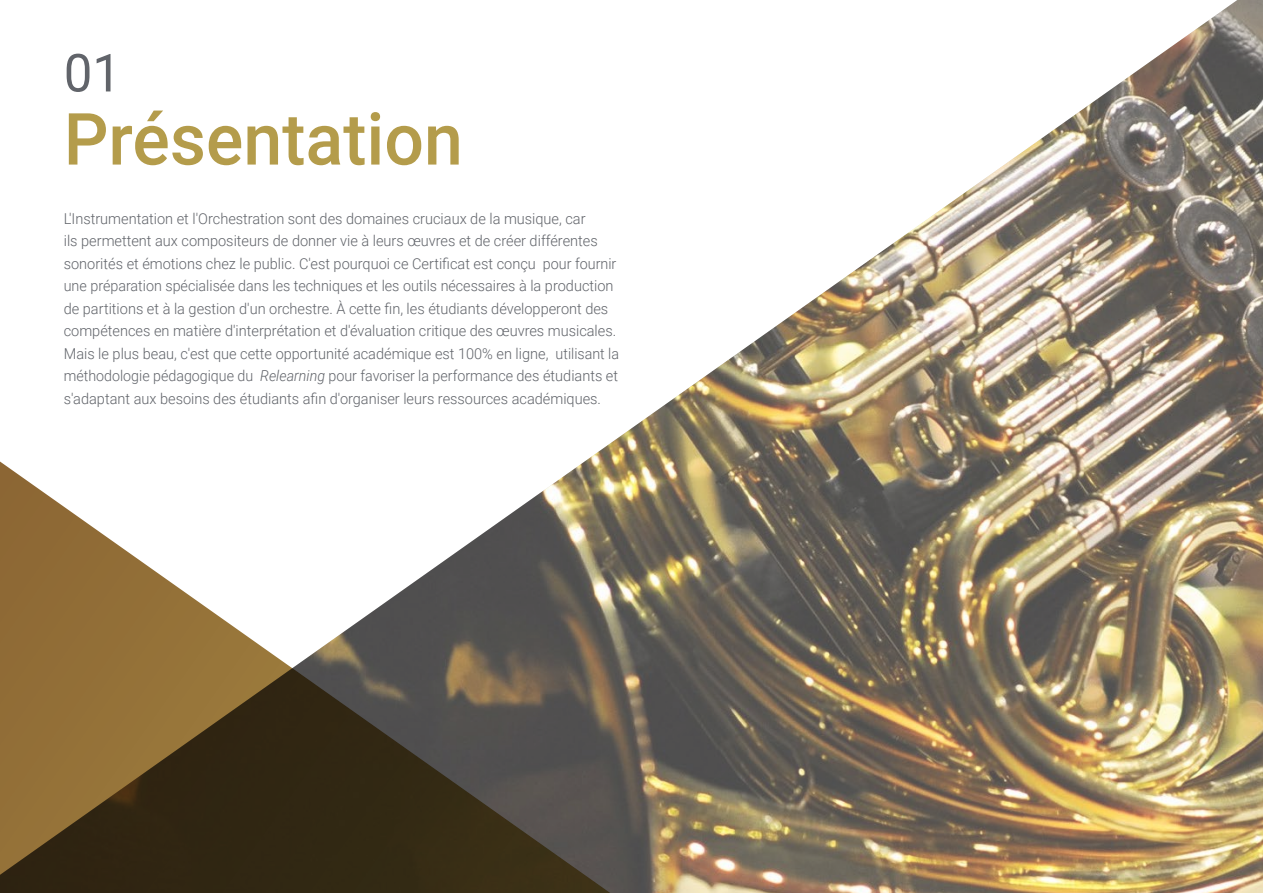
<style>
.page{position:relative;width:1263px;height:893px;background:#fff}
.page>*{position:absolute;margin:0;border:0;box-sizing:border-box;transform-origin:0 0}
.t1{font:500 72px "Roboto";color:#b49c4b}
.t2{font:52.5px "Roboto";color:#61646a}
.t3{font:300 15px/22.5px "Roboto";color:#61646a}
.s1{font-style:italic}
</style>
<div class="page">
<img style="left:606px;top:0;width:657px;height:893px">
<svg style="left:0;top:446px;width:640px;height:447px"></svg>
<h2 class="t2" style="left:64px;top:36px;width:59px">01</h2>
<h1 class="t1" style="left:64px;top:89px;width:401px">Présentation</h1>
<p class="t3" style="left:64px;top:207px;width:557px">L'Instrumentation et l'Orchestration sont des domaines cruciaux de la musique, car<br>ils permettent aux compositeurs de donner vie à leurs œuvres et de créer différentes sonorités et émotions chez le public. C'est pourquoi ce Certificat est conçu pour fournir une préparation spécialisée dans les techniques et les outils nécessaires à la production de partitions et à la gestion d'un orchestre. À cette fin, les étudiants développeront des compétences en matière d'interprétation et d'évaluation critique des œuvres musicales.<br>Mais le plus beau, c'est que cette opportunité académique est 100% en ligne, utilisant la méthodologie pédagogique du <span class="s1">Relearning</span> pour favoriser la performance des étudiants et s'adaptant aux besoins des étudiants afin d'organiser leurs ressources académiques.</p>
</div>
